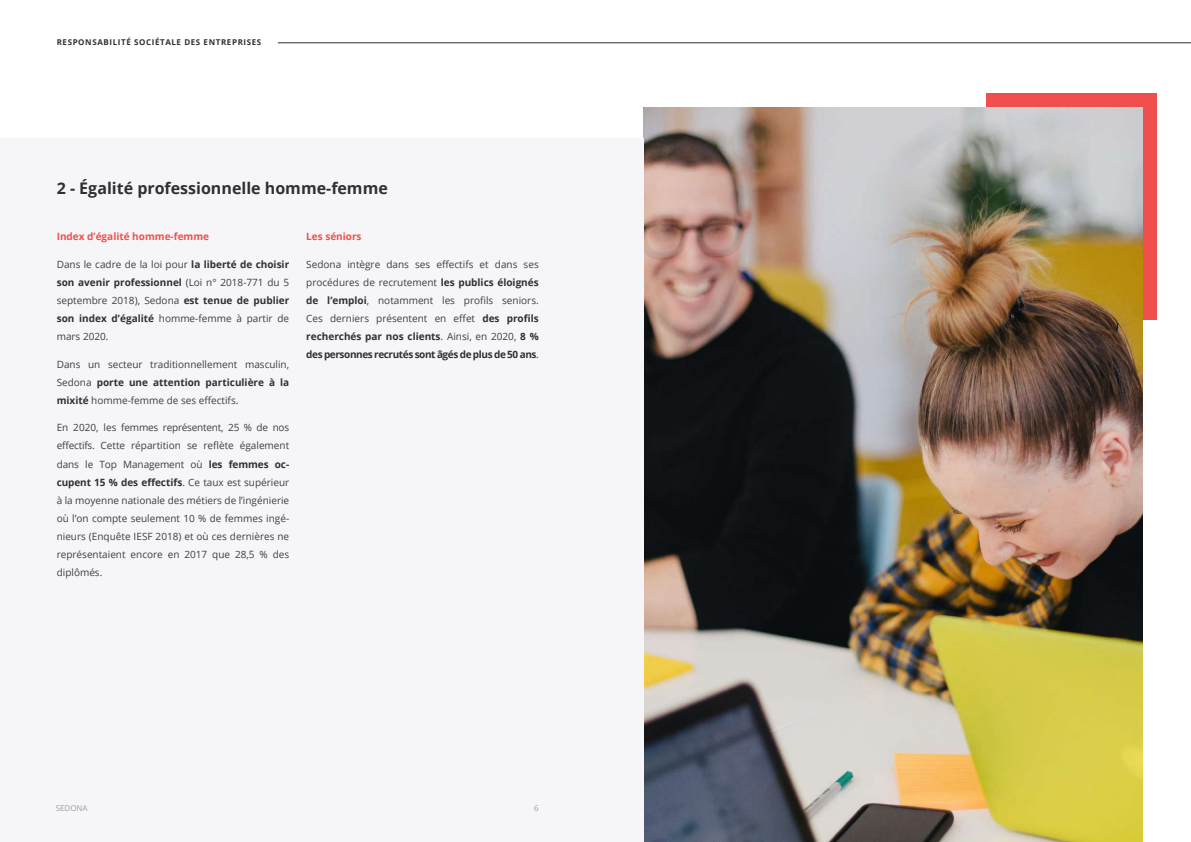
<style>
.page{position:relative;width:1191px;height:842px;background:#fff}
.page>*{position:absolute;margin:0;border:0;box-sizing:border-box;transform-origin:0 0}
.t1{font:700 16px "Open Sans";color:#312f30}
.t2{font:10px/18px "Open Sans";color:#3e3e3f;text-align:justify}
.t3{font:700 10px "Open Sans";color:#ef504d}
.t4{font:700 8px "Open Sans";letter-spacing:.075em;color:#312f30}
.t5{font:8px "Open Sans";color:#9b9da1}
.s1{font-weight:700;color:#312f30}
</style>
<div class="page">
<hr style="left:278px;top:43px;width:913px;height:1px;background:#312f30">
<div style="left:986px;top:93px;width:171px;height:227px;background:#ef504d"></div>
<img style="left:643px;top:108px;width:499px;height:734px">
<div style="left:0;top:139px;width:643px;height:703px;background:#f6f6f8"></div>
<p class="t4" style="left:57px;top:36px;width:206px">RESPONSABILITÉ SOCIÉTALE DES ENTREPRISES</p>
<h1 class="t1" style="left:57px;top:177px;width:333px">2 - Égalité professionnelle homme-femme</h1>
<p class="t3" style="left:57px;top:229px;width:154px">Index d’égalité homme-femme</p>
<p class="t2" style="left:57px;top:255px;width:234px">Dans le cadre de la loi pour <span class="s1">la liberté de choisir son avenir professionnel</span> (Loi n° 2018-771 du 5 septembre 2018), Sedona <span class="s1">est tenue de publier son index d’égalité</span> homme-femme à partir de mars 2020.</p>
<p class="t2" style="left:57px;top:355px;width:234px">Dans un secteur traditionnellement masculin, Sedona <span class="s1">porte une attention particulière à la mixité</span> homme-femme de ses effectifs.</p>
<p class="t2" style="left:57px;top:419px;width:234px">En 2020, les femmes représentent, 25 % de nos effectifs. Cette répartition se reflète également dans le Top Management où <span class="s1">les femmes oc&shy;cupent 15 % des effectifs</span>. Ce taux est supérieur à la moyenne nationale des métiers de l’ingénierie où l’on compte seulement 10 % de femmes ingé&shy;nieurs (Enquête IESF 2018) et où ces dernières ne représentaient encore en 2017 que 28,5 % des diplômés.</p>
<p class="t3" style="left:306px;top:229px;width:57px">Les séniors</p>
<p class="t2" style="left:306px;top:255px;width:234px">Sedona intègre dans ses effectifs et dans ses procédures de recrutement <span class="s1">les publics éloignés de l’emploi</span>, notamment les profils seniors.<br>Ces derniers présentent en effet <span class="s1">des profils recherchés par nos clients</span>. Ainsi, en 2020, <span class="s1">8 % des personnes recrutés sont âgés de plus de 50 ans</span>.</p>
<p class="t5" style="left:56px;top:802px;width:33px">SEDONA</p>
<p class="t5" style="left:534px;top:802px;width:6px">6</p>
</div>
